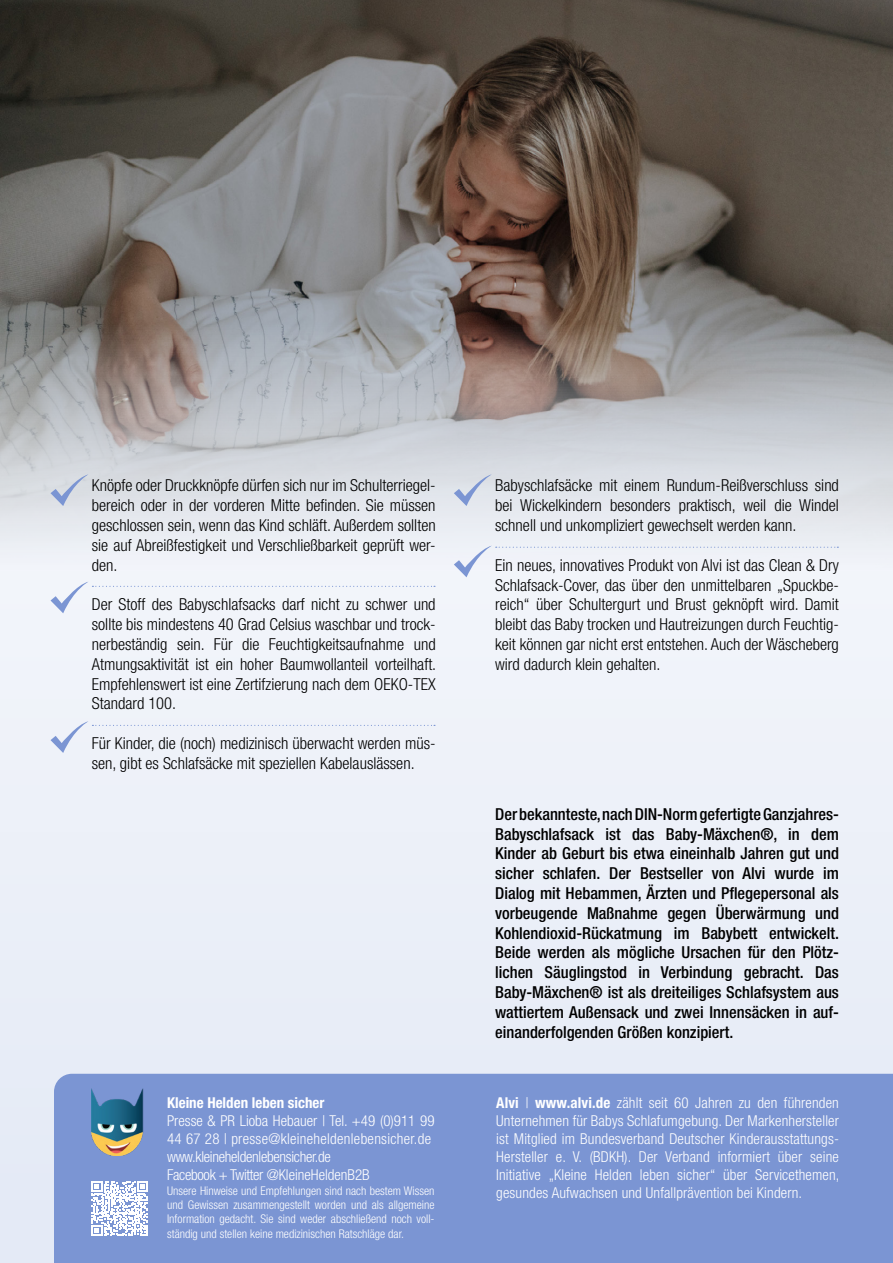
<style>
.page{position:relative;width:893px;height:1263px;background:#fff}
.page>*{position:absolute;margin:0;border:0;box-sizing:border-box;transform-origin:0 0}
.t1{font:300 condensed 16.5px/19.8px "Helvetica Neue LT";color:#000;text-align:justify}
.t2{font:500 condensed 16.5px/19.8px "Helvetica Neue LT";color:#000;text-align:justify}
.t3{font:300 condensed 15px/18px "Helvetica Neue LT";color:#fff}
.t4{font:700 condensed 15px "Helvetica Neue LT";color:#fff}
.t5{font:300 condensed 12px/14.4px "Helvetica Neue LT";color:#fff;text-align:justify}
.s1{font-weight:700}
</style>
<div class="page">
<div style="left:0;top:54px;width:893px;height:1209px;background:#ecf0f8"></div>
<img style="left:0;top:0;width:893px;height:548px">
<div style="left:54px;top:1074px;width:839px;height:189px;background:#7b95d3"></div>
<img style="left:92px;top:1089px;width:58px;height:67px">
<svg style="left:92px;top:1181px;width:56px;height:55px;background:#d1daef"></svg>
<svg style="left:51px;top:474px;width:38px;height:32px"></svg>
<svg style="left:51px;top:582px;width:384px;height:31px"></svg>
<svg style="left:51px;top:721px;width:384px;height:32px"></svg>
<svg style="left:454px;top:474px;width:38px;height:32px"></svg>
<svg style="left:454px;top:546px;width:384px;height:31px"></svg>
<p class="t1" style="left:92px;top:476px;width:345px">Knöpfe oder Druckknöpfe dürfen sich nur im Schulterriegel&shy;bereich oder in der vorderen Mitte befinden. Sie müssen geschlossen sein, wenn das Kind schläft. Außerdem sollten sie auf Abreißfestigkeit und Verschließbarkeit geprüft wer&shy;den.</p>
<p class="t1" style="left:92px;top:594px;width:346px">Der Stoff des Babyschlafsacks darf nicht zu schwer und sollte bis mindestens 40 Grad Celsius waschbar und trock&shy;nerbeständig sein. Für die Feuchtigkeitsaufnahme und Atmungsaktivität ist ein hoher Baumwollanteil vorteilhaft.<br>Empfehlenswert ist eine Zertifzierung nach dem OEKO-TEX Standard 100.</p>
<p class="t1" style="left:92px;top:733px;width:345px">Für Kinder, die (noch) medizinisch überwacht werden müs&shy;sen, gibt es Schlafsäcke mit speziellen Kabelauslässen.</p>
<p class="t4" style="left:167px;top:1094px;width:159px">Kleine Helden leben sicher</p>
<p class="t3" style="left:167px;top:1112px;width:269px">Presse &amp; PR Lioba Hebauer | Tel. +49 (0)911 99<br>44 67 28 | presse@kleineheldenlebensicher.de www.kleineheldenlebensicher.de<br>Facebook + Twitter @KleineHeldenB2B</p>
<p class="t5" style="left:167px;top:1183px;width:269px">Unsere Hinweise und Empfehlungen sind nach bestem Wissen und Gewissen zusammengestellt worden und als allgemeine Information gedacht. Sie sind weder abschließend noch voll&shy;ständig und stellen keine medizinischen Ratschläge dar.</p>
<p class="t1" style="left:495px;top:476px;width:345px">Babyschlafsäcke mit einem Rundum-Reißverschluss sind bei Wickelkindern besonders praktisch, weil die Windel schnell und unkompliziert gewechselt werden kann.</p>
<p class="t1" style="left:495px;top:555px;width:345px">Ein neues, innovatives Produkt von Alvi ist das Clean &amp; Dry Schlafsack-Cover, das über den unmittelbaren „Spuckbe&shy;reich“ über Schultergurt und Brust geknöpft wird. Damit bleibt das Baby trocken und Hautreizungen durch Feuchtig&shy;keit können gar nicht erst entstehen. Auch der Wäscheberg wird dadurch klein gehalten.</p>
<p class="t2" style="left:495px;top:804px;width:345px">Der bekannteste, nach DIN-Norm gefertigte Ganzjahres-Babyschlafsack ist das Baby-Mäxchen®, in dem Kinder ab Geburt bis etwa eineinhalb Jahren gut und sicher schlafen. Der Bestseller von Alvi wurde im Dialog mit Hebammen, Ärzten und Pflegepersonal als vorbeugende Maßnahme gegen Überwärmung und Kohlendioxid-Rückatmung im Babybett entwickelt.<br>Beide werden als mögliche Ursachen für den Plötz&shy;lichen Säuglingstod in Verbindung gebracht. Das Baby-Mäxchen® ist als dreiteiliges Schlafsystem aus wattiertem Außensack und zwei Innensäcken in auf&shy;einanderfolgenden Größen konzipiert.</p>
<p class="t3" style="left:496px;top:1094px;width:345px;text-align:justify"><span class="s1">Alvi</span> | <span class="s1">www.alvi.de</span> zählt seit 60 Jahren zu den führenden Unternehmen für Babys Schlafumgebung. Der Markenhersteller ist Mitglied im Bundesverband Deutscher Kinderausstattungs-Hersteller e. V. (BDKH). Der Verband informiert über seine Initiative „Kleine Helden leben sicher“ über Servicethemen, gesundes Aufwachsen und Unfallprävention bei Kindern.</p>
</div>
